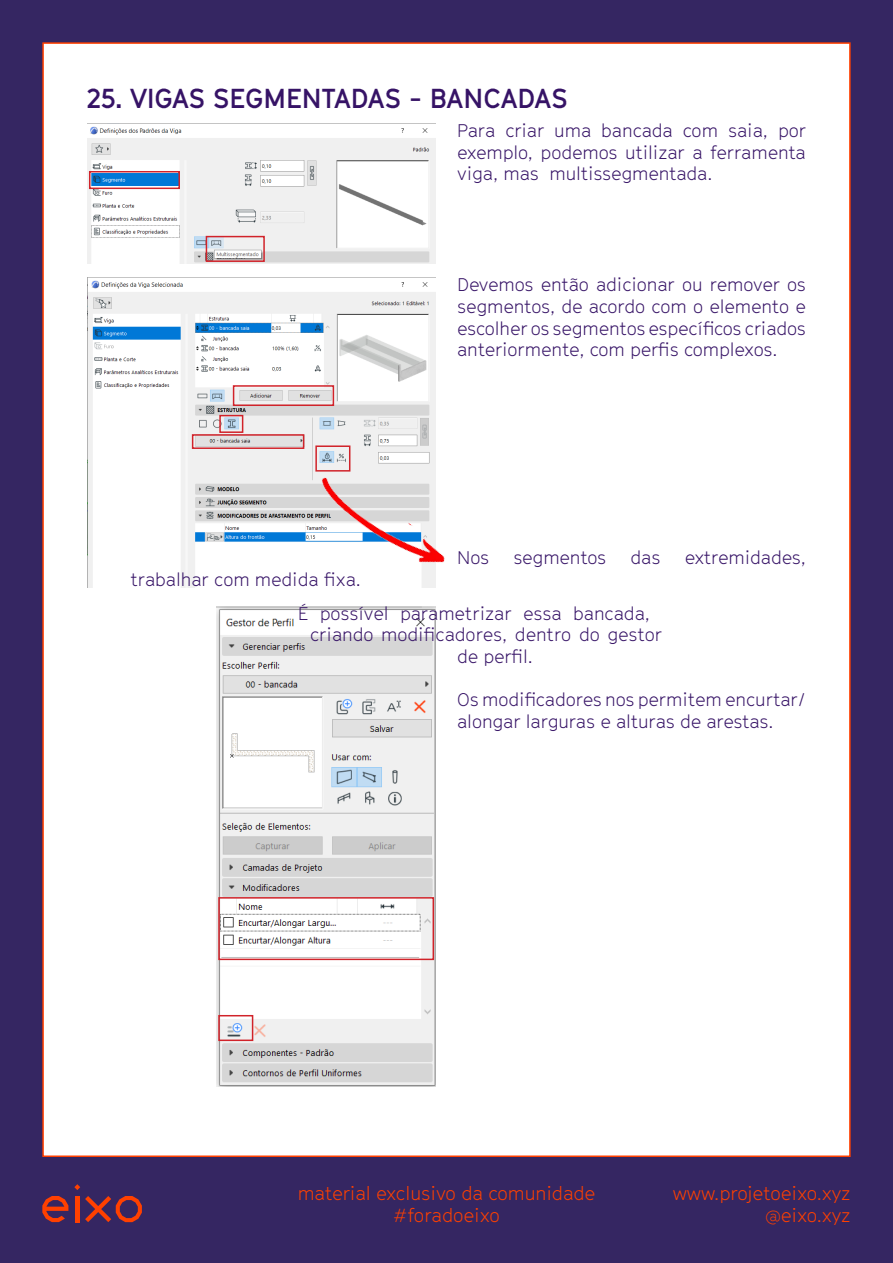
<style>
.page{position:relative;width:893px;height:1263px;background:#fff}
.page>*{position:absolute;margin:0;border:0;box-sizing:border-box;transform-origin:0 0}
.t1{font:700 27px "GT Cinetype";color:#361366}
.t2{font:300 18.6px/22.4px "GT Cinetype";color:#ff4000;text-align:right}
.t3{font:300 18px/21.6px "GT Cinetype";color:#361366;text-align:justify}
</style>
<div class="page">
<div style="left:0;top:0;width:42px;height:1263px;background:#352662"></div>
<div style="left:851px;top:0;width:42px;height:1263px;background:#352662"></div>
<div style="left:31px;top:0;width:862px;height:42px;background:#352662"></div>
<div style="left:31px;top:1157px;width:862px;height:106px;background:#352662"></div>
<img style="left:87px;top:123px;width:349px;height:141px">
<img style="left:216px;top:606px;width:220px;height:481px">
<img style="left:87px;top:278px;width:349px;height:309px">
<div style="left:206px;top:236px;width:59px;height:26px;border:2px solid #d1232a"></div>
<div style="left:89px;top:171px;width:91px;height:18px;border:2px solid #d1232a"></div>
<div style="left:233px;top:385px;width:101px;height:21px;border:2px solid #d1232a"></div>
<div style="left:192px;top:434px;width:112px;height:15px;border:2px solid #d1232a"></div>
<div style="left:315px;top:445px;width:35px;height:27px;border:2px solid #d1232a"></div>
<div style="left:218px;top:1015px;width:35px;height:26px;border:2px solid #d1232a"></div>
<div style="left:218px;top:897px;width:216px;height:63px;border:2px solid #d1232a"></div>
<div style="left:219px;top:415px;width:24px;height:18px;border:2px solid #d1232a"></div>
<img style="left:301px;top:458px;width:144px;height:130px">
<svg style="left:42px;top:1196px;width:26px;height:26px"></svg>
<svg style="left:74px;top:1184px;width:6px;height:6px"></svg>
<hr style="left:75px;top:1196px;width:4px;height:26px;background:#ff4000">
<svg style="left:85px;top:1196px;width:57px;height:26px"></svg>
<p class="t1" style="left:87px;top:82px;width:482px">25. VIGAS SEGMENTADAS - BANCADAS</p>
<p class="t3" style="left:457px;top:120px;width:350px">Para criar uma bancada com saia, por exemplo, podemos utilizar a ferramenta viga, mas multissegmentada.</p>
<p class="t3" style="left:457px;top:274px;width:350px">Devemos então adicionar ou remover os segmentos, de acordo com o elemento e escolher os segmentos específcos criados anteriormente, com perfs complexos.</p>
<p class="t3" style="left:457px;top:547px;width:33px">Nos</p>
<p class="t3" style="left:513px;top:547px;width:94px">segmentos</p>
<p class="t3" style="left:630px;top:547px;width:31px">das</p>
<p class="t3" style="left:685px;top:547px;width:123px">extremidades,</p>
<p class="t3" style="left:130px;top:569px;width:232px">trabalhar com medida fxa.</p>
<p class="t3" style="left:298px;top:602px;width:354px">É possível parametrizar essa bancada,</p>
<p class="t3" style="left:310px;top:624px;width:354px">criando modifcadores, dentro do gestor</p>
<p class="t3" style="left:457px;top:646px;width:77px">de perfl.</p>
<p class="t3" style="left:457px;top:689px;width:350px">Os modifcadores nos permitem encurtar/ alongar larguras e alturas de arestas.</p>
<p class="t2" style="left:298px;top:1182px;width:299px;text-align:center">material exclusivo da comunidade #foradoeixo</p>
<p class="t2" style="left:673px;top:1182px;width:179px">www.projetoeixo.xyz @eixo.xyz</p>
</div>
